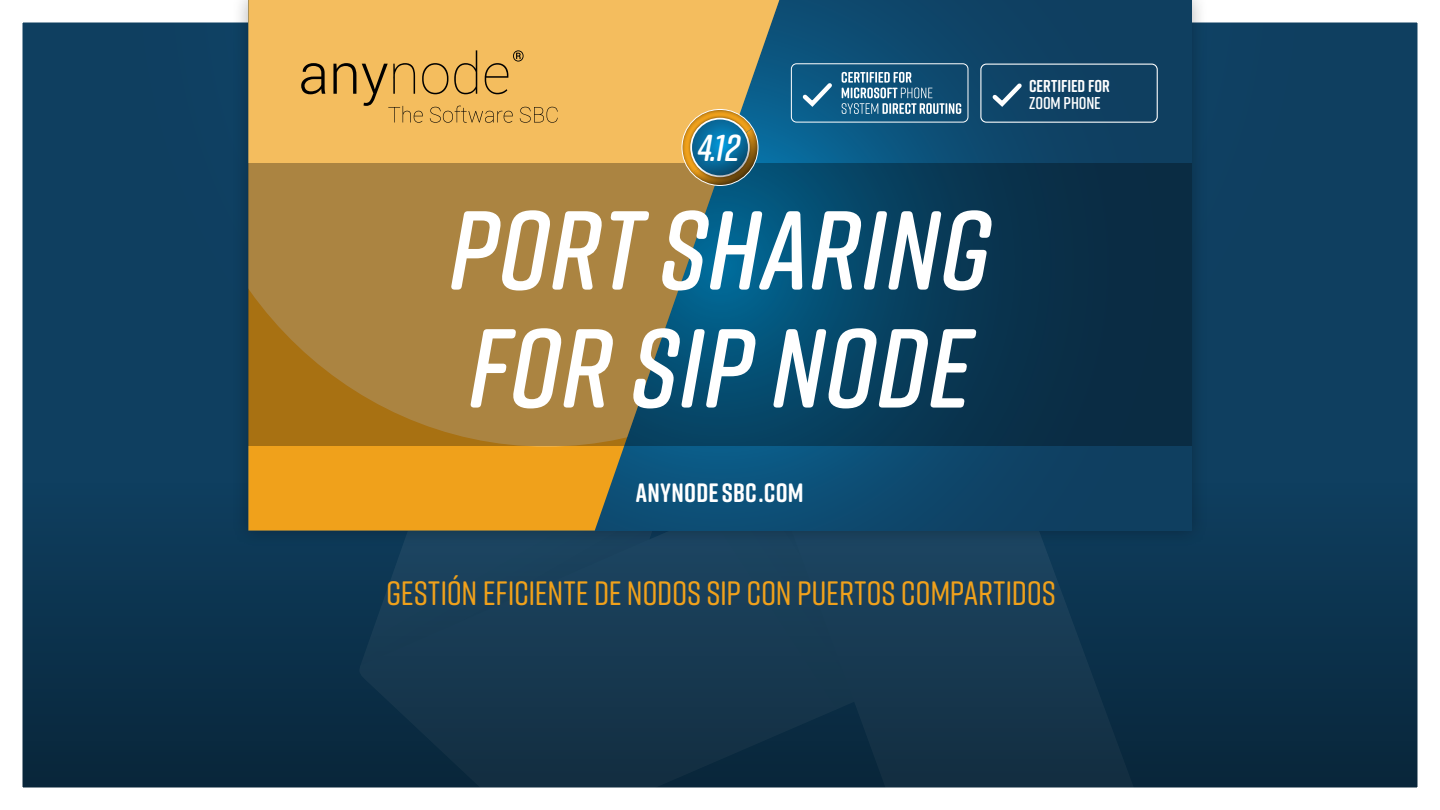
<style>
.page{position:relative;width:1440px;height:810px;background:#0f3f60}
.page>*{position:absolute;margin:0;border:0;box-sizing:border-box;transform-origin:0 0}
.t1{font:italic 600 111.98px/118px "Rift Soft";letter-spacing:.01em;color:#fff}
.t2{font:italic 600 37.5px "Rift Soft";color:#fff}
.t3{font:500 33.75px "Rift Soft";letter-spacing:-.01em;color:#f0a11b}
.t4{font:700 26.55px "Rift Soft";letter-spacing:.01em;color:#fff}
.t5{font:700 17.17px "Rift Soft";color:#fff}
.t6{font:600 17.17px "Rift Soft";letter-spacing:-.01em;color:#fff}
</style>
<div class="page">
<div style="left:0;top:481px;width:1440px;height:329px;background:linear-gradient(to bottom,#114161,#0f293b)"></div>
<div style="left:0;top:0;width:1440px;height:810px;border:22px solid #fff"></div>
<div style="left:232px;top:0;width:976px;height:547px;background:#000;opacity:.3"></div>
<svg style="left:779px;top:0;width:413px;height:531px"></svg>
<svg style="left:248px;top:447px;width:531px;height:84px;background:#a6873a"></svg>
<div style="left:248px;top:0;width:531px;height:447px;background:#f4bd5e"></div>
<svg style="left:301px;top:63px;width:24px;height:31px"></svg>
<svg style="left:333px;top:63px;width:23px;height:31px"></svg>
<svg style="left:362px;top:50px;width:196px;height:73px;background:#e0ad56"></svg>
<svg style="left:248px;top:163px;width:944px;height:283px"></svg>
<div style="left:791px;top:63px;width:177px;height:60px;border:1px solid #fff;border-radius:5px"></div>
<svg style="left:842px;top:72px;width:119px;height:42px"></svg>
<svg style="left:799px;top:79px;width:37px;height:31px"></svg>
<div style="left:980px;top:64px;width:178px;height:59px;border:1px solid #fff;border-radius:5px"></div>
<svg style="left:988px;top:79px;width:38px;height:31px"></svg>
<div style="left:681px;top:108px;width:77px;height:78px;background:#000;opacity:.75"></div>
<svg style="left:682px;top:109px;width:76px;height:76px;background:#618075"></svg>
<div style="left:682px;top:109px;width:76px;height:77px;border:1px solid #fff;border-radius:50%"></div>
<p class="t2" style="left:698px;top:121px;width:44px">4.1 2</p>
<h1 class="t1" style="left:449px;top:188px;width:543px">PORT SHARING<br>FOR SIP NODE</h1>
<p class="t4" style="left:636px;top:474px;width:169px">ANYNODESBC.COM</p>
<p class="t5" style="left:1029px;top:74px;width:82px">CERTIFIED FOR</p>
<p class="t6" style="left:1029px;top:91px;width:73px">ZOOM PHONE</p>
<p class="t3" style="left:386px;top:570px;width:671px">GESTIÓN EFICIENTE DE NODOS SIP CON PUERTOS COMPARTIDOS</p>
</div>
